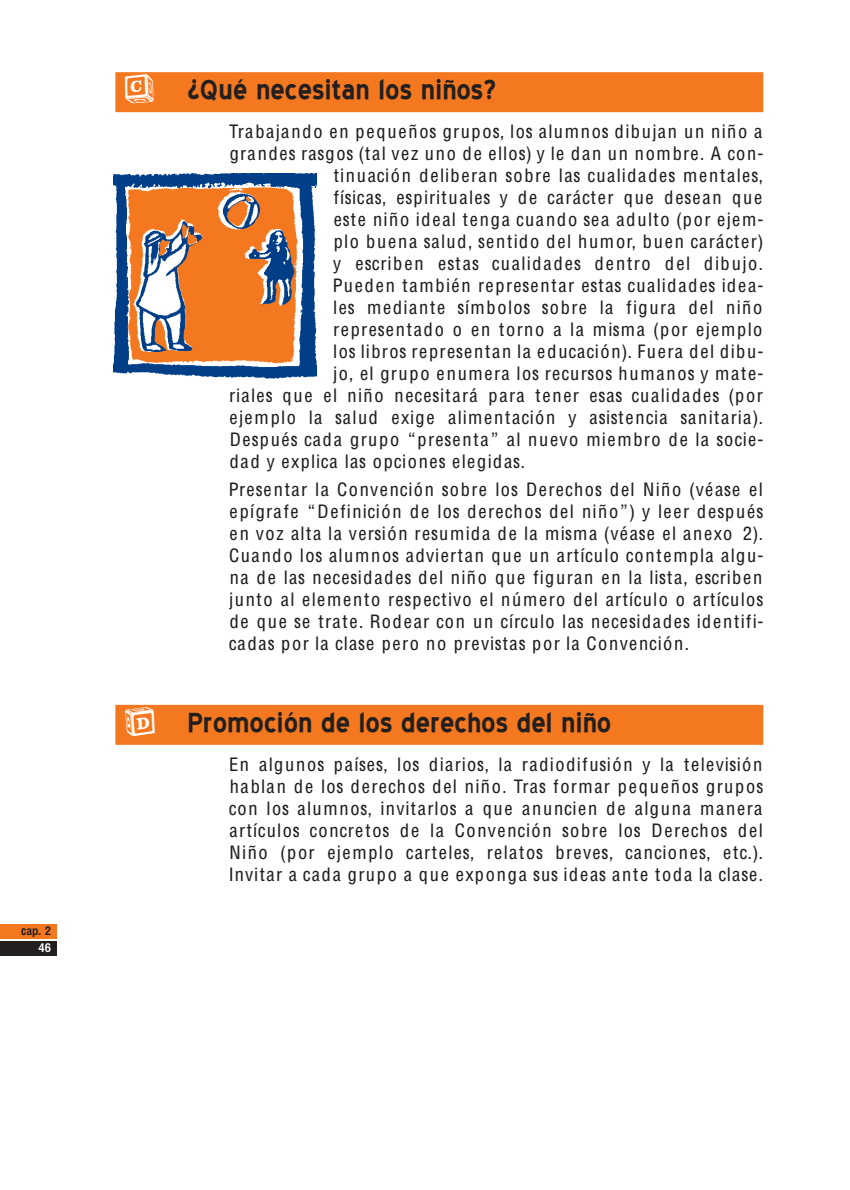
<style>
.page{position:relative;width:850px;height:1190px;background:#fff}
.page>*{position:absolute;margin:0;border:0;box-sizing:border-box;transform-origin:0 0}
.t1{font:700 34px "Blue Highway";color:#231f1f}
.t2{font:18px/22px "Helvetica LTMM 68 1000";letter-spacing:.095em;color:#231f1f;text-align:justify}
.t3{font:18px "Helvetica LTMM 68 1000";letter-spacing:.075em;color:#231f1f}
.t4{font:12px/17px "Helvetica LTMM 401 734";color:#231f1f;text-align:right}
.s1{font-family:"Helvetica LTMM 467 267"}
.s2{font-family:"Helvetica LTMM 401 667"}
.s3{font-family:"Helvetica LTMM 401 867"}
.s4{color:#fff}
.s5{font-family:"P22 Toy Box Blocks";font-weight:400;color:#fff}
.s6{font-family:"Helvetica LTMM 1 667"}
.s7{font-family:"Helvetica LTMM 68 667"}
.s8{font-family:"Helvetica LTMM 68 933"}
</style>
<div class="page">
<div style="left:115px;top:72px;width:648px;height:40px;background:#f4781f"></div>
<div style="left:115px;top:705px;width:648px;height:40px;background:#f4781f"></div>
<div style="left:0;top:924px;width:57px;height:14px;background:#f4781f"></div>
<div style="left:0;top:941px;width:57px;height:14px;background:#231f1f"></div>
<img style="left:309px;top:174px;width:8px;height:204px">
<img style="left:113px;top:174px;width:196px;height:205px">
<p class="t4" style="left:21px;top:922px;width:31px"><span class="s1">c</span><span class="s2">a</span><span class="s3">p</span>. 2<br><span class="s4">46</span></p>
<h1 class="t1" style="left:124px;top:74px;width:374px"><span class="s5">c)</span> ¿Qué necesitan los niños?</h1>
<p class="t2" style="left:229px;top:120px;width:535px">Trabajando en pequeño<span class="s6">s</span> grupo<span class="s6">s</span><span class="s7">,</span> lo<span class="s6">s</span> alumno<span class="s6">s</span> dibujan un niño a</p>
<p class="t2" style="left:230px;top:142px;width:535px">grande<span class="s6">s</span> ra<span class="s6">s</span>go<span class="s6">s</span> (tal vez uno de ello<span class="s6">s</span>) y le dan un nombre<span class="s7">.</span> A <span class="s8">c</span>on-</p>
<p class="t3" style="left:334px;top:165px;width:431px">tinua<span class="s8">c</span>ión deliberan <span class="s6">s</span>obre la<span class="s6">s</span> <span class="s8">c</span>ualidade<span class="s6">s</span> mentale<span class="s6">s</span><span class="s7">,</span></p>
<p class="t2" style="left:334px;top:186px;width:430px">fí<span class="s6">s</span>i<span class="s8">c</span>a<span class="s6">s</span><span class="s7">,</span> e<span class="s6">s</span>pirituale<span class="s6">s</span> y de <span class="s8">c</span>ará<span class="s8">c</span>ter que de<span class="s6">s</span>ean que</p>
<p class="t2" style="left:334px;top:208px;width:431px">e<span class="s6">s</span>te niño ideal tenga <span class="s8">c</span>uando <span class="s6">s</span>ea adulto (por ejem-</p>
<p class="t2" style="left:334px;top:230px;width:431px">plo buena <span class="s6">s</span>alud<span class="s7">,</span> <span class="s6">s</span>entido del humor<span class="s7">,</span> buen <span class="s8">c</span>ará<span class="s8">c</span>ter)</p>
<p class="t2" style="left:333px;top:252px;width:431px">y e<span class="s6">s</span><span class="s8">c</span>riben e<span class="s6">s</span>ta<span class="s6">s</span> <span class="s8">c</span>ualidade<span class="s6">s</span> dentro del dibujo<span class="s7">.</span></p>
<p class="t2" style="left:333px;top:274px;width:432px"><span class="s8">P</span>ueden también repre<span class="s6">s</span>entar e<span class="s6">s</span>ta<span class="s6">s</span> <span class="s8">c</span>ualidade<span class="s6">s</span> idea-</p>
<p class="t3" style="left:333px;top:297px;width:431px">le<span class="s6">s</span> mediante <span class="s6">s</span>ímbolo<span class="s6">s s</span>obre la figura del niño</p>
<p class="t2" style="left:333px;top:318px;width:431px">repre<span class="s6">s</span>entado o en torno a la mi<span class="s6">s</span>ma (por ejemplo</p>
<p class="t3" style="left:333px;top:341px;width:432px">lo<span class="s6">s</span> libro<span class="s6">s</span> repre<span class="s6">s</span>entan la edu<span class="s8">c</span>a<span class="s8">c</span>ión)<span class="s7">.</span> <span class="s8">F</span>uera del dibu-</p>
<p class="t2" style="left:333px;top:362px;width:432px">jo<span class="s7">,</span> el grupo enumera lo<span class="s6">s</span> re<span class="s8">c</span>ur<span class="s6">s</span>o<span class="s6">s</span> humano<span class="s6">s</span> y mate-</p>
<p class="t3" style="left:229px;top:385px;width:535px">riale<span class="s6">s</span> que el niño ne<span class="s8">c</span>e<span class="s6">s</span>itará para tener e<span class="s6">s</span>a<span class="s6">s</span> <span class="s8">c</span>ualidade<span class="s6">s</span> (por</p>
<p class="t3" style="left:230px;top:407px;width:535px">ejemplo la <span class="s6">s</span>alud exige alimenta<span class="s8">c</span>ión y a<span class="s6">s</span>i<span class="s6">s</span>ten<span class="s8">c</span>ia <span class="s6">s</span>anitaria)<span class="s7">.</span></p>
<p class="t2" style="left:230px;top:428px;width:535px">De<span class="s6">s</span>pué<span class="s6">s</span> <span class="s8">c</span>ada grupo “pre<span class="s6">s</span>enta” al nuevo miembro de la <span class="s6">s</span>o<span class="s8">c</span>ie-</p>
<p class="t3" style="left:230px;top:451px;width:297px">dad y expli<span class="s8">c</span>a la<span class="s6">s</span> op<span class="s8">c</span>ione<span class="s6">s</span> elegida<span class="s6">s</span><span class="s7">.</span></p>
<p class="t2" style="left:229px;top:478px;width:536px"><span class="s8">P</span>re<span class="s6">s</span>entar la Conven<span class="s8">c</span>ión <span class="s6">s</span>obre lo<span class="s6">s</span> Dere<span class="s8">c</span>ho<span class="s6">s</span> del Niño (véa<span class="s6">s</span>e el epígrafe “Defini<span class="s8">c</span>ión de lo<span class="s6">s</span> dere<span class="s8">c</span>ho<span class="s6">s</span> del niño”) y leer de<span class="s6">s</span>pué<span class="s6">s </span>en voz alta la ver<span class="s6">s</span>ión re<span class="s6">s</span>umida de la mi<span class="s6">s</span>ma (véa<span class="s6">s</span>e el anexo 2)<span class="s7">.<br></span>Cuando lo<span class="s6">s</span> alumno<span class="s6">s</span> adviertan que un artí<span class="s8">c</span>ulo <span class="s8">c</span>ontempla algu&shy;na de la<span class="s6">s</span> ne<span class="s8">c</span>e<span class="s6">s</span>idade<span class="s6">s</span> del niño que figuran en la li<span class="s6">s</span>ta<span class="s7">,</span> e<span class="s6">s</span><span class="s8">c</span>riben junto al elemento re<span class="s6">s</span>pe<span class="s8">c</span>tivo el número del artí<span class="s8">c</span>ulo o artí<span class="s8">c</span>ulo<span class="s6">s </span>de que <span class="s6">s</span>e trate<span class="s7">.</span> <span class="s8">R</span>odear <span class="s8">c</span>on un <span class="s8">c</span>ír<span class="s8">c</span>ulo la<span class="s6">s</span> ne<span class="s8">c</span>e<span class="s6">s</span>idade<span class="s6">s</span> identifi&shy;<span class="s8">c</span>ada<span class="s6">s</span> por la <span class="s8">c</span>la<span class="s6">s</span>e pero no previ<span class="s6">s</span>ta<span class="s6">s</span> por la Conven<span class="s8">c</span>ión<span class="s7">.</span></p>
<h1 class="t1" style="left:124px;top:707px;width:489px"><span class="s5">d)</span> Promoción de los derechos del niño</h1>
<p class="t2" style="left:229px;top:753px;width:536px">En alguno<span class="s6">s</span> paí<span class="s6">s</span>e<span class="s6">s</span><span class="s7">,</span> lo<span class="s6">s</span> diario<span class="s6">s</span><span class="s7">,</span> la radiodifu<span class="s6">s</span>ión y la televi<span class="s6">s</span>ión hablan de lo<span class="s6">s</span> dere<span class="s8">c</span>ho<span class="s6">s</span> del niño<span class="s7">.</span> Tra<span class="s6">s</span> formar pequeño<span class="s6">s</span> grupo<span class="s6">s </span><span class="s8">c</span>on lo<span class="s6">s</span> alumno<span class="s6">s</span><span class="s7">,</span> invitarlo<span class="s6">s</span> a que anun<span class="s8">c</span>ien de alguna manera artí<span class="s8">c</span>ulo<span class="s6">s</span> <span class="s8">c</span>on<span class="s8">c</span>reto<span class="s6">s</span> de la Conven<span class="s8">c</span>ión <span class="s6">s</span>obre lo<span class="s6">s</span> Dere<span class="s8">c</span>ho<span class="s6">s</span> del Niño (por ejemplo <span class="s8">c</span>artele<span class="s6">s</span><span class="s7">,</span> relato<span class="s6">s</span> breve<span class="s6">s</span><span class="s7">,</span> <span class="s8">c</span>an<span class="s8">c</span>ione<span class="s6">s</span><span class="s7">,</span> et<span class="s8">c</span><span class="s7">.</span>)<span class="s7">.<br></span><span class="s8">I</span>nvitar a <span class="s8">c</span>ada grupo a que exponga <span class="s6">s</span>u<span class="s6">s</span> idea<span class="s6">s</span> ante toda la <span class="s8">c</span>la<span class="s6">s</span>e<span class="s7">.</span></p>
</div>
